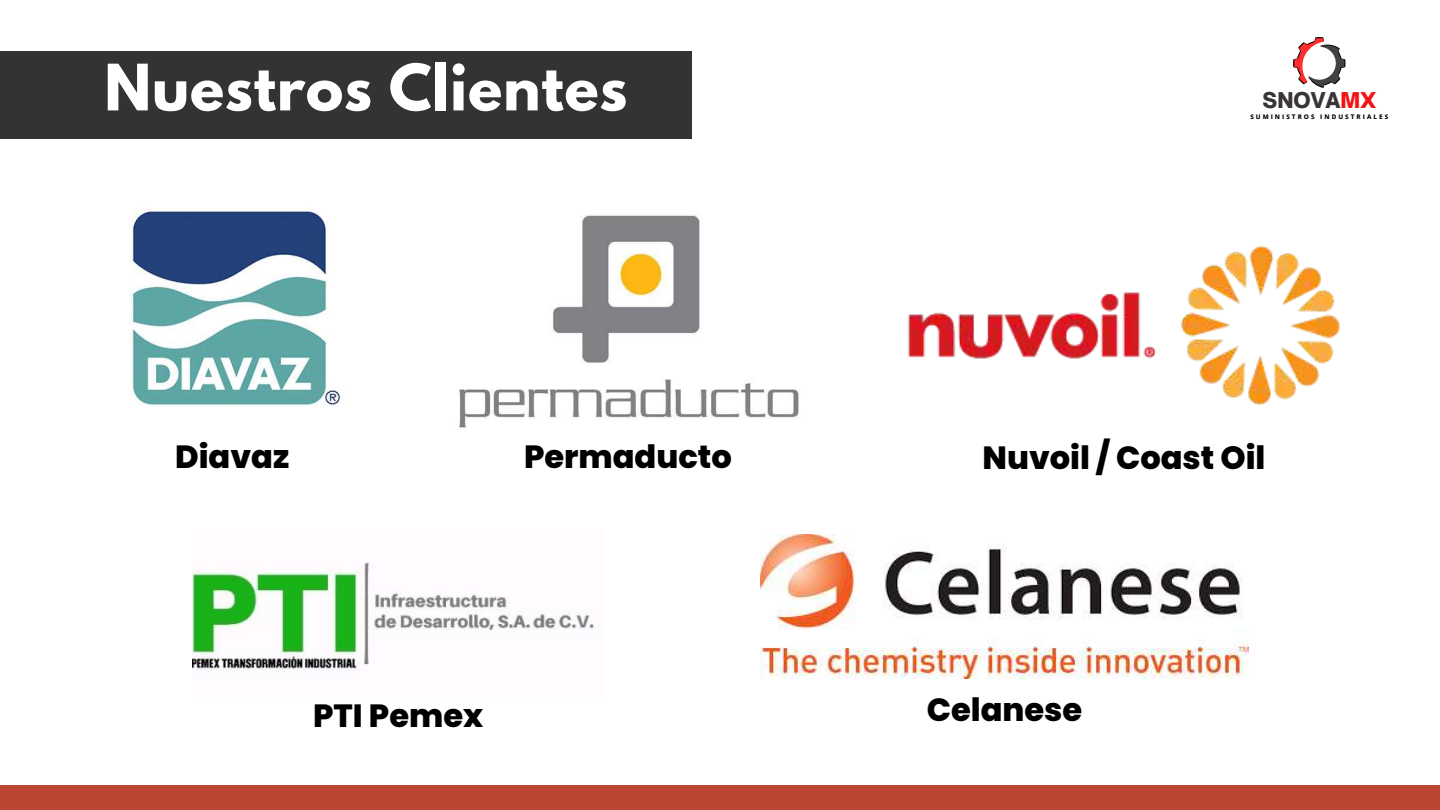
<style>
.page{position:relative;width:1440px;height:810px;background:#fff}
.page>*{position:absolute;margin:0;border:0;box-sizing:border-box;transform-origin:0 0}
.t1{font:700 56.7px "League Spartan";letter-spacing:.015em;color:#fff}
.t2{font:800 32.1px "Poppins";color:#000}
.t3{font:900 20.9px "Open Sauce One";color:#393536}
.t4{font:700 6.3px "Open Sans";letter-spacing:.34em;color:#000}
.s1{color:#f61212}
</style>
<div class="page">
<svg style="left:1293px;top:37px;width:53px;height:51px"></svg>
<img style="left:130px;top:208px;width:219px;height:198px">
<img style="left:459px;top:215px;width:341px;height:213px">
<img style="left:907px;top:245px;width:433px;height:161px">
<img style="left:192px;top:562px;width:406px;height:109px">
<img style="left:761px;top:534px;width:487px;height:144px">
<div style="left:0;top:52px;width:692px;height:87px;background:#333"></div>
<div style="left:0;top:786px;width:1440px;height:24px;background:#bb4634"></div>
<h1 class="t1" style="left:104px;top:59px;width:524px">Nuestros Clientes</h1>
<p class="t3" style="left:1263px;top:88px;width:115px">SNOVA<span class="s1">MX</span></p>
<p class="t4" style="left:1250px;top:112px;width:139px">SUMINISTROS INDUSTRIALES</p>
<p class="t2" style="left:175px;top:434px;width:116px">Diavaz</p>
<p class="t2" style="left:524px;top:434px;width:209px">Permaducto</p>
<p class="t2" style="left:983px;top:436px;width:284px">Nuvoil / Coast Oil</p>
<p class="t2" style="left:313px;top:694px;width:172px">PTI Pemex</p>
<p class="t2" style="left:927px;top:687px;width:157px">Celanese</p>
</div>
